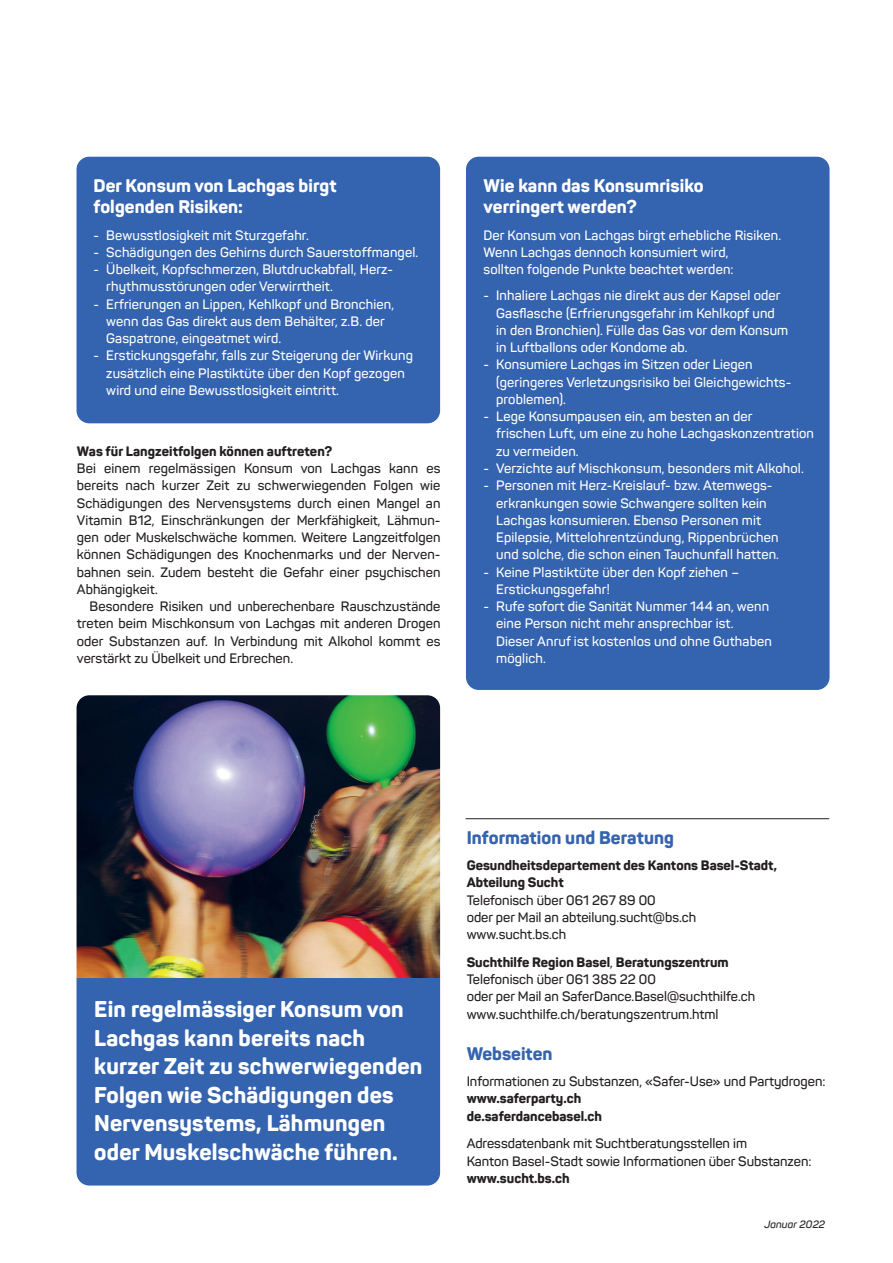
<style>
.page{position:relative;width:893px;height:1263px;background:#fff}
.page>*{position:absolute;margin:0;border:0;box-sizing:border-box;transform-origin:0 0}
.t1{font:800 22.5px/28.5px "Panton";letter-spacing:.01em;color:#fff}
.t2{font:800 18px/21px "Panton";letter-spacing:.005em;color:#fff}
.t3{font:800 18px "Panton";letter-spacing:.005em;color:#3463af}
.t4{font:600 13.5px/17.2px "Panton";letter-spacing:.01em;color:#fff}
.t5{font:600 13.5px/17.2px "Panton";color:#231f20}
.t6{font:800 13.5px/17.2px "Panton";color:#231f20}
.t7{font:italic 600 10.5px "Panton";letter-spacing:.01em;color:#231f20}
.s1{font-weight:800}
</style>
<div class="page">
<img style="left:77px;top:695px;width:363px;height:283px">
<div style="left:466px;top:157px;width:363px;height:533px;background:#3463af;border-radius:13px"></div>
<div style="left:77px;top:157px;width:363px;height:266px;background:#3463af;border-radius:13px"></div>
<hr style="left:466px;top:818px;width:363px;height:1px;background:#231f20">
<div style="left:77px;top:978px;width:363px;height:207px;background:#3463af"></div>
<h2 class="t2" style="left:94px;top:175px;width:245px">Der Konsum von Lachgas birgt folgenden Risiken:</h2>
<p class="t4" style="left:94px;top:226px;width:217px">- Bewusstlosigkeit mit Sturzgefahr.</p>
<p class="t4" style="left:94px;top:243px;width:326px">- Schädigungen des Gehirns durch Sauerstoffmangel.</p>
<p class="t4" style="left:106px;top:261px;width:288px;text-indent:-13px">- Übelkeit, Kopfschmerzen, Blutdruckabfall, Herz&shy;rhythmusstörungen oder Verwirrtheit.</p>
<p class="t4" style="left:106px;top:295px;width:289px;text-indent:-13px">- Erfrierungen an Lippen, Kehlkopf und Bronchien, wenn das Gas direkt aus dem Behälter, z.B. der<br>Gaspatrone, eingeatmet wird.</p>
<p class="t4" style="left:106px;top:347px;width:308px;text-indent:-13px">- Erstickungsgefahr, falls zur Steigerung der Wirkung zusätzlich eine Plastiktüte über den Kopf gezogen wird und eine Bewusstlosigkeit eintritt.</p>
<p class="t6" style="left:77px;top:442px;width:257px">Was für Langzeitfolgen können auftreten?</p>
<p class="t5" style="left:77px;top:460px;width:365px;text-align:justify">Bei einem regelmässigen Konsum von Lachgas kann es bereits nach kurzer Zeit zu schwerwiegenden Folgen wie Schädigungen des Nervensystems durch einen Mangel an Vitamin B12, Einschränkungen der Merkfähigkeit, Lähmun&shy;gen oder Muskelschwäche kommen. Weitere Langzeitfolgen können Schädigungen des Knochenmarks und der Nerven&shy;bahnen sein. Zudem besteht die Gefahr einer psychischen Abhängigkeit.</p>
<p class="t5" style="left:77px;top:598px;width:365px;text-align:justify;text-indent:13px">Besondere Risiken und unberechenbare Rauschzustände treten beim Mischkonsum von Lachgas mit anderen Drogen oder Substanzen auf. In Verbindung mit Alkohol kommt es verstärkt zu Übelkeit und Erbrechen.</p>
<h2 class="t2" style="left:483px;top:175px;width:222px">Wie kann das Konsumrisiko verringert werden?</h2>
<p class="t4" style="left:483px;top:226px;width:299px">Der Konsum von Lachgas birgt erhebliche Risiken.<br>Wenn Lachgas dennoch konsumiert wird,<br>sollten folgende Punkte beachtet werden:</p>
<p class="t4" style="left:496px;top:287px;width:294px;text-indent:-13px">- Inhaliere Lachgas nie direkt aus der Kapsel oder Gasflasche (Erfrierungsgefahr im Kehlkopf und in den Bronchien). Fülle das Gas vor dem Konsum in Luftballons oder Kondome ab.</p>
<p class="t4" style="left:496px;top:356px;width:297px;text-indent:-13px">- Konsumiere Lachgas im Sitzen oder Liegen (geringeres Verletzungsrisiko bei Gleichgewichts&shy;problemen).</p>
<p class="t4" style="left:496px;top:408px;width:319px;text-indent:-13px">- Lege Konsumpausen ein, am besten an der<br>frischen Luft, um eine zu hohe Lachgaskonzentration zu vermeiden.</p>
<p class="t4" style="left:483px;top:459px;width:322px">- Verzichte auf Mischkonsum, besonders mit Alkohol.</p>
<p class="t4" style="left:496px;top:477px;width:284px;text-indent:-13px">- Personen mit Herz-Kreislauf- bzw. Atemwegs&shy;erkrankungen sowie Schwangere sollten kein Lachgas konsumieren. Ebenso Personen mit Epilepsie, Mittelohrentzündung, Rippenbrüchen und solche, die schon einen Tauchunfall hatten.</p>
<p class="t4" style="left:496px;top:563px;width:244px;text-indent:-13px">- Keine Plastiktüte über den Kopf ziehen –<br>Erstickungsgefahr!</p>
<p class="t4" style="left:496px;top:598px;width:277px;text-indent:-13px">- Rufe sofort die Sanität Nummer 144 an, wenn eine Person nicht mehr ansprechbar ist.<br>Dieser Anruf ist kostenlos und ohne Guthaben möglich.</p>
<h1 class="t1" style="left:94px;top:995px;width:330px">Ein regelmässiger Konsum von<br>Lachgas kann bereits nach kurzer Zeit zu schwerwiegenden<br>Folgen wie Schädigungen des<br>Nervensystems, Lähmungen oder Muskelschwäche führen.</h1>
<h2 class="t3" style="left:467px;top:826px;width:209px">Information und Beratung</h2>
<p class="t6" style="left:467px;top:857px;width:312px">Gesundheitsdepartement des Kantons Basel-Stadt,<br>Abteilung Sucht</p>
<p class="t5" style="left:467px;top:891px;width:231px">Telefonisch über 061 267 89 00<br>oder per Mail an abteilung.sucht@bs.ch www.sucht.bs.ch</p>
<p class="t5" style="left:467px;top:953px;width:290px"><span class="s1">Suchthilfe Region Basel</span>, <span class="s1">Beratungszentrum </span>Telefonisch über 061 385 22 00<br>oder per Mail an SaferDance.Basel@suchthilfe.ch www.suchthilfe.ch/beratungszentrum.html</p>
<h2 class="t3" style="left:467px;top:1042px;width:87px">Webseiten</h2>
<p class="t5" style="left:467px;top:1073px;width:360px">Informationen zu Substanzen, «Safer-Use» und Partydrogen:</p>
<p class="t6" style="left:467px;top:1090px;width:137px">www.saferparty.ch de.saferdancebasel.ch</p>
<p class="t5" style="left:467px;top:1135px;width:346px">Adressdatenbank mit Suchtberatungsstellen im<br>Kanton Basel-Stadt sowie Informationen über Substanzen:</p>
<p class="t6" style="left:467px;top:1169px;width:105px">www.sucht.bs.ch</p>
<p class="t7" style="left:764px;top:1218px;width:62px">Januar 2022</p>
</div>
